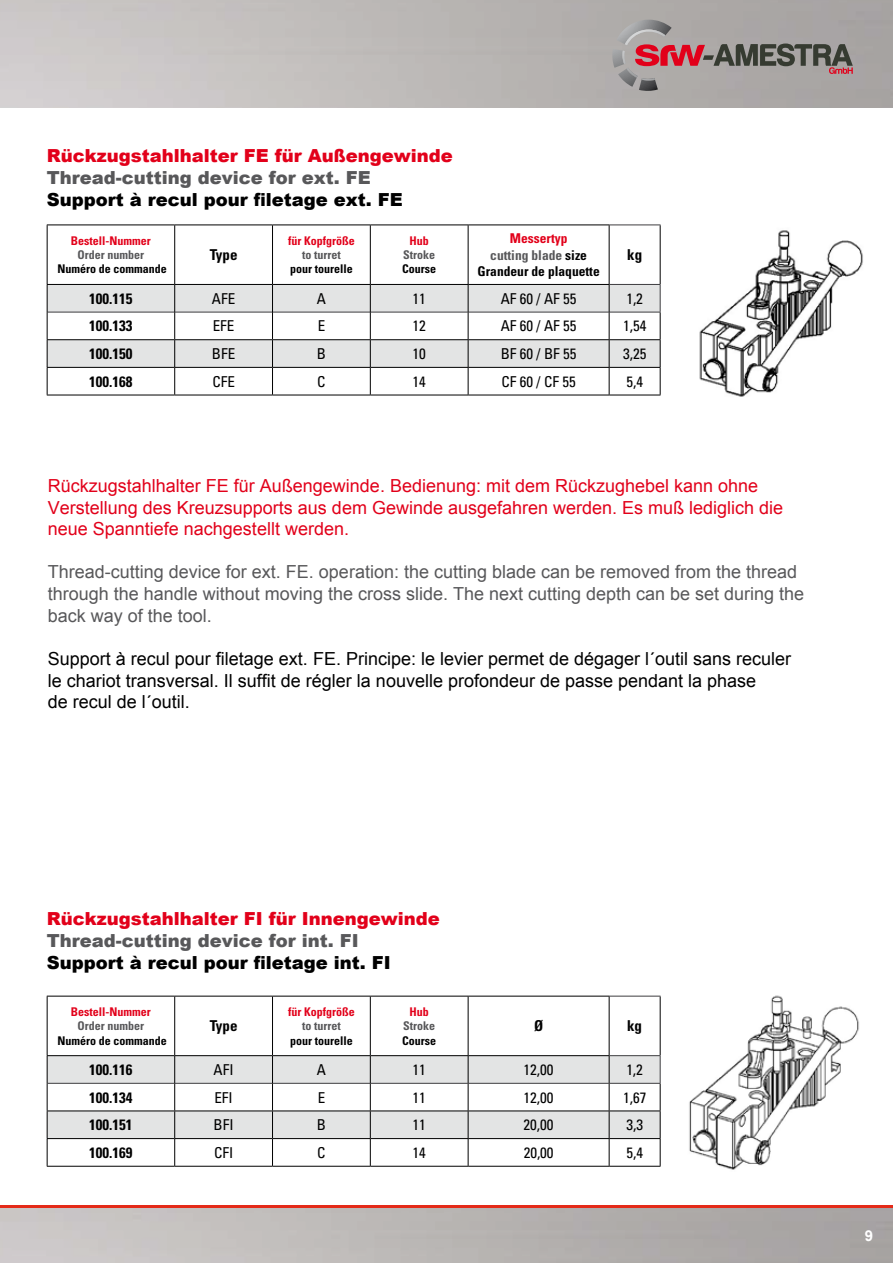
<style>
.page{position:relative;width:893px;height:1263px;background:#fff}
.page>*{position:absolute;margin:0;border:0;box-sizing:border-box;transform-origin:0 0}
.t1{font:18px/21.6px "Arial";color:#e2001a}
.t2{font:18px/21.6px "Arial";color:#000}
.t3{font:18px/21.6px "Arial";color:#58585a}
.t4{font:900 18px "Arial";color:#e2001a}
.t5{font:900 18px "Arial";color:#000}
.t6{font:900 18px "Arial";color:#58585a}
.t7{font:condensed 15px "Univers LT Std";color:#000}
.t8{font:700 condensed 15px "Univers LT Std";color:#000}
.t9{font:700 15px "Arial";color:#fff}
.t10{font:700 condensed 13.5px/16.2px "Univers LT Std";color:#000;text-align:center}
.t11{font:700 condensed 12px "Univers LT Std";color:#000}
.t12{font:700 condensed 12px "Univers LT Std";color:#e2001a}
.t13{font:700 condensed 12px "Univers LT Std";color:#58585a}
.s1{color:#e2001a}
.s2{color:#58585a}
</style>
<div class="page">
<img style="left:0;top:1207px;width:893px;height:56px">
<hr style="left:0;top:1205px;width:893px;height:2px;background:#e42a18">
<svg style="left:612px;top:20px;width:241px;height:71px;background:#9f908f"></svg>
<hr style="left:47px;top:1166px;width:128px;height:1px;background:#000">
<hr style="left:175px;top:1166px;width:98px;height:1px;background:#000">
<hr style="left:273px;top:1166px;width:97px;height:1px;background:#000">
<hr style="left:370px;top:1166px;width:98px;height:1px;background:#000">
<hr style="left:468px;top:1166px;width:141px;height:1px;background:#000">
<hr style="left:609px;top:1166px;width:51px;height:1px;background:#000">
<hr style="left:174px;top:996px;width:1px;height:59px;background:#000">
<hr style="left:660px;top:996px;width:1px;height:59px;background:#000">
<svg style="left:47px;top:1056px;width:614px;height:110px"></svg>
<hr style="left:609px;top:996px;width:51px;height:1px;background:#3e3d40">
<hr style="left:609px;top:1055px;width:51px;height:1px;background:#3e3d40">
<hr style="left:47px;top:996px;width:128px;height:1px;background:#000">
<hr style="left:47px;top:996px;width:1px;height:59px;background:#000">
<hr style="left:175px;top:996px;width:98px;height:1px;background:#000">
<hr style="left:273px;top:996px;width:97px;height:1px;background:#000">
<hr style="left:272px;top:996px;width:1px;height:59px;background:#000">
<hr style="left:370px;top:996px;width:98px;height:1px;background:#000">
<hr style="left:370px;top:996px;width:1px;height:59px;background:#000">
<hr style="left:468px;top:996px;width:141px;height:1px;background:#000">
<hr style="left:468px;top:996px;width:1px;height:59px;background:#000">
<hr style="left:609px;top:996px;width:1px;height:59px;background:#000">
<hr style="left:47px;top:1055px;width:128px;height:1px;background:#000">
<hr style="left:175px;top:1055px;width:98px;height:1px;background:#000">
<hr style="left:273px;top:1055px;width:97px;height:1px;background:#000">
<hr style="left:370px;top:1055px;width:98px;height:1px;background:#000">
<hr style="left:468px;top:1055px;width:141px;height:1px;background:#000">
<hr style="left:47px;top:395px;width:128px;height:1px;background:#000">
<hr style="left:175px;top:395px;width:98px;height:1px;background:#000">
<hr style="left:273px;top:395px;width:97px;height:1px;background:#000">
<hr style="left:370px;top:395px;width:98px;height:1px;background:#000">
<hr style="left:468px;top:395px;width:141px;height:1px;background:#000">
<hr style="left:609px;top:395px;width:51px;height:1px;background:#000">
<hr style="left:174px;top:225px;width:1px;height:59px;background:#000">
<hr style="left:660px;top:225px;width:1px;height:59px;background:#000">
<svg style="left:47px;top:284px;width:614px;height:111px"></svg>
<hr style="left:609px;top:225px;width:51px;height:1px;background:#3e3d40">
<hr style="left:609px;top:284px;width:51px;height:1px;background:#3e3d40">
<hr style="left:47px;top:225px;width:128px;height:1px;background:#000">
<hr style="left:47px;top:225px;width:1px;height:59px;background:#000">
<hr style="left:175px;top:225px;width:98px;height:1px;background:#000">
<hr style="left:273px;top:225px;width:97px;height:1px;background:#000">
<hr style="left:272px;top:225px;width:1px;height:59px;background:#000">
<hr style="left:370px;top:225px;width:98px;height:1px;background:#000">
<hr style="left:370px;top:225px;width:1px;height:59px;background:#000">
<hr style="left:468px;top:225px;width:141px;height:1px;background:#000">
<hr style="left:468px;top:225px;width:1px;height:59px;background:#000">
<hr style="left:609px;top:225px;width:1px;height:59px;background:#000">
<hr style="left:47px;top:284px;width:128px;height:1px;background:#000">
<hr style="left:175px;top:284px;width:98px;height:1px;background:#000">
<hr style="left:273px;top:284px;width:97px;height:1px;background:#000">
<hr style="left:370px;top:284px;width:98px;height:1px;background:#000">
<hr style="left:468px;top:284px;width:141px;height:1px;background:#000">
<img style="left:699px;top:230px;width:164px;height:167px">
<img style="left:689px;top:995px;width:170px;height:175px">
<p class="t4" style="left:47px;top:143px;width:408px">Rückzugstahlhalter FE für Außengewinde</p>
<p class="t6" style="left:47px;top:164px;width:342px">Thread-cutting device for ext. FE</p>
<p class="t5" style="left:47px;top:186px;width:358px">Support à recul pour filetage ext. FE</p>
<p class="t12" style="left:71px;top:233px;width:81px">Bestell-Nummer</p>
<p class="t13" style="left:78px;top:247px;width:68px">Order number</p>
<p class="t11" style="left:58px;top:262px;width:111px">Numéro de commande</p>
<p class="t8" style="left:210px;top:246px;width:29px">Type</p>
<p class="t12" style="left:288px;top:233px;width:68px">für Kopfgröße</p>
<p class="t13" style="left:302px;top:247px;width:40px">to turret</p>
<p class="t11" style="left:290px;top:262px;width:64px">pour tourelle</p>
<p class="t12" style="left:410px;top:233px;width:21px">Hub</p>
<p class="t13" style="left:403px;top:247px;width:34px">Stroke</p>
<p class="t11" style="left:402px;top:262px;width:35px">Course</p>
<p class="t10" style="left:477px;top:230px;width:124px"><span class="s1">Messertyp<br></span><span class="s2">cutting blade</span> size<br>Grandeur de plaquette</p>
<p class="t8" style="left:627px;top:246px;width:16px">kg</p>
<p class="t8" style="left:89px;top:289px;width:45px">100.115</p>
<p class="t7" style="left:212px;top:289px;width:25px">AFE</p>
<p class="t7" style="left:317px;top:289px;width:11px">A</p>
<p class="t7" style="left:413px;top:289px;width:15px">11</p>
<p class="t7" style="left:501px;top:289px;width:77px">AF 60 / AF 55</p>
<p class="t7" style="left:626px;top:289px;width:18px">1,2</p>
<p class="t8" style="left:89px;top:317px;width:45px">100.133</p>
<p class="t7" style="left:213px;top:316px;width:23px">EFE</p>
<p class="t7" style="left:318px;top:316px;width:9px">E</p>
<p class="t7" style="left:413px;top:316px;width:15px">12</p>
<p class="t7" style="left:501px;top:316px;width:77px">AF 60 / AF 55</p>
<p class="t7" style="left:623px;top:316px;width:25px">1,54</p>
<p class="t8" style="left:89px;top:344px;width:45px">100.150</p>
<p class="t7" style="left:212px;top:344px;width:25px">BFE</p>
<p class="t7" style="left:317px;top:344px;width:11px">B</p>
<p class="t7" style="left:413px;top:344px;width:15px">10</p>
<p class="t7" style="left:501px;top:344px;width:77px">BF 60 / BF 55</p>
<p class="t7" style="left:623px;top:344px;width:25px">3,25</p>
<p class="t8" style="left:89px;top:372px;width:45px">100.168</p>
<p class="t7" style="left:212px;top:372px;width:24px">CFE</p>
<p class="t7" style="left:317px;top:372px;width:10px">C</p>
<p class="t7" style="left:413px;top:372px;width:15px">14</p>
<p class="t7" style="left:502px;top:372px;width:76px">CF 60 / CF 55</p>
<p class="t7" style="left:626px;top:372px;width:18px">5,4</p>
<p class="t1" style="left:48px;top:475px;width:737px">Rückzugstahlhalter FE für Außengewinde. Bedienung: mit dem Rückzughebel kann ohne<br>Verstellung des Kreuzsupports aus dem Gewinde ausgefahren werden. Es muß lediglich die neue Spanntiefe nachgestellt werden.</p>
<p class="t3" style="left:48px;top:561px;width:758px">Thread-cutting device for ext. FE. operation: the cutting blade can be removed from the thread through the handle without moving the cross slide. The next cutting depth can be set during the back way of the tool.</p>
<p class="t2" style="left:48px;top:648px;width:745px">Support à recul pour filetage ext. FE. Principe: le levier permet de dégager l´outil sans reculer le chariot transversal. Il suffit de régler la nouvelle profondeur de passe pendant la phase<br>de recul de l´outil.</p>
<p class="t4" style="left:47px;top:906px;width:395px">Rückzugstahlhalter FI für I nnengewinde</p>
<p class="t6" style="left:47px;top:927px;width:332px">Thread-cutting device for int. FI</p>
<p class="t5" style="left:47px;top:949px;width:345px">Support à recul pour filetage int. FI</p>
<p class="t12" style="left:71px;top:1004px;width:81px">Bestell-Nummer</p>
<p class="t13" style="left:78px;top:1018px;width:68px">Order number</p>
<p class="t11" style="left:58px;top:1033px;width:111px">Numéro de commande</p>
<p class="t8" style="left:210px;top:1017px;width:29px">Type</p>
<p class="t12" style="left:288px;top:1004px;width:68px">für Kopfgröße</p>
<p class="t13" style="left:302px;top:1018px;width:40px">to turret</p>
<p class="t11" style="left:290px;top:1033px;width:64px">pour tourelle</p>
<p class="t12" style="left:410px;top:1004px;width:21px">Hub</p>
<p class="t13" style="left:403px;top:1018px;width:34px">Stroke</p>
<p class="t11" style="left:402px;top:1033px;width:35px">Course</p>
<p class="t8" style="left:534px;top:1017px;width:11px">Ø</p>
<p class="t8" style="left:627px;top:1017px;width:16px">kg</p>
<p class="t8" style="left:89px;top:1060px;width:45px">100.116</p>
<p class="t7" style="left:214px;top:1060px;width:21px">AFI</p>
<p class="t7" style="left:317px;top:1060px;width:11px">A</p>
<p class="t7" style="left:413px;top:1060px;width:15px">11</p>
<p class="t7" style="left:524px;top:1060px;width:31px">12,00</p>
<p class="t7" style="left:626px;top:1060px;width:18px">1,2</p>
<p class="t8" style="left:89px;top:1088px;width:45px">100.134</p>
<p class="t7" style="left:214px;top:1088px;width:20px">EFI</p>
<p class="t7" style="left:318px;top:1088px;width:9px">E</p>
<p class="t7" style="left:413px;top:1088px;width:15px">11</p>
<p class="t7" style="left:524px;top:1088px;width:31px">12,00</p>
<p class="t7" style="left:623px;top:1088px;width:25px">1,67</p>
<p class="t8" style="left:89px;top:1116px;width:45px">100.151</p>
<p class="t7" style="left:214px;top:1115px;width:21px">BFI</p>
<p class="t7" style="left:317px;top:1115px;width:11px">B</p>
<p class="t7" style="left:413px;top:1115px;width:15px">11</p>
<p class="t7" style="left:524px;top:1115px;width:31px">20,00</p>
<p class="t7" style="left:626px;top:1115px;width:18px">3,3</p>
<p class="t8" style="left:89px;top:1143px;width:45px">100.169</p>
<p class="t7" style="left:214px;top:1143px;width:21px">CFI</p>
<p class="t7" style="left:317px;top:1143px;width:10px">C</p>
<p class="t7" style="left:413px;top:1143px;width:15px">14</p>
<p class="t7" style="left:524px;top:1143px;width:31px">20,00</p>
<p class="t7" style="left:626px;top:1143px;width:18px">5,4</p>
<p class="t9" style="left:865px;top:1225px;width:10px">9</p>
</div>
